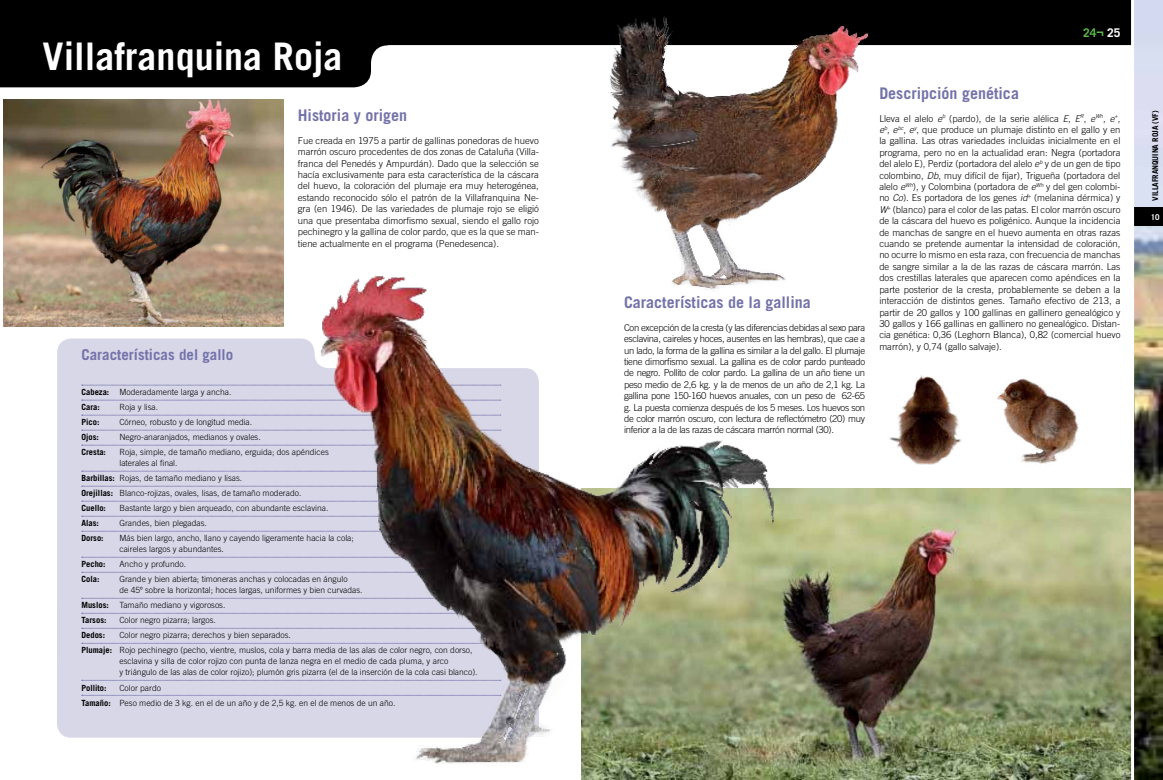
<style>
.page{position:relative;width:1163px;height:780px;background:#fff}
.page>*{position:absolute;margin:0;border:0;box-sizing:border-box;transform-origin:0 0}
.t1{font:700 38px "Trade Gothic LT Std";color:#fff}
.t2{font:700 16px "Trade Gothic LT Std";color:#7473a9}
.t3{font:700 15px "Trade Gothic LT Std";color:#7473a9}
.t4{font:700 12px "Trade Gothic LT Std";color:#5ab749}
.t5{font:300 9.5px/11.4px "Trade Gothic LT Std";color:#000;text-align:justify}
.t6{font:300 8.5px/15px "Trade Gothic LT Std";color:#000}
.t7{font:700 8.5px "Trade Gothic LT Std";color:#000}
.t8{font:700 8px "Trade Gothic LT Std";color:#000}
.t9{font:700 8px "Trade Gothic LT Std";color:#fff}
.s1{font-weight:700}
.s2{color:#fff}
.s3{font-style:italic}
</style>
<div class="page">
<img style="left:581px;top:489px;width:566px;height:291px">
<svg style="left:0;top:0;width:1130px;height:87px;fill:#000"></svg>
<img style="left:1133px;top:0;width:29px;height:779px">
<div style="left:1133px;top:207px;width:29px;height:19px;background:#000"></div>
<hr style="left:1130px;top:0;width:3px;height:780px;background:#fff">
<div style="left:57px;top:338px;width:227px;height:399px;background:#d8d7e8"></div>
<svg style="left:82px;top:385px;width:202px;height:1px"></svg>
<svg style="left:82px;top:400px;width:202px;height:1px"></svg>
<svg style="left:82px;top:415px;width:202px;height:1px"></svg>
<svg style="left:82px;top:430px;width:202px;height:1px"></svg>
<svg style="left:82px;top:445px;width:202px;height:1px"></svg>
<svg style="left:82px;top:471px;width:202px;height:1px"></svg>
<svg style="left:82px;top:486px;width:202px;height:1px"></svg>
<svg style="left:82px;top:501px;width:202px;height:1px"></svg>
<svg style="left:82px;top:516px;width:202px;height:1px"></svg>
<svg style="left:82px;top:531px;width:202px;height:1px"></svg>
<svg style="left:82px;top:557px;width:202px;height:1px"></svg>
<svg style="left:82px;top:572px;width:202px;height:1px"></svg>
<svg style="left:82px;top:598px;width:202px;height:1px"></svg>
<svg style="left:82px;top:613px;width:202px;height:1px"></svg>
<svg style="left:82px;top:628px;width:202px;height:1px"></svg>
<svg style="left:82px;top:643px;width:202px;height:1px"></svg>
<svg style="left:82px;top:680px;width:202px;height:1px"></svg>
<svg style="left:82px;top:695px;width:202px;height:1px"></svg>
<img style="left:4px;top:99px;width:279px;height:228px">
<img style="left:284px;top:276px;width:504px;height:494px">
<img style="left:889px;top:375px;width:72px;height:89px">
<img style="left:997px;top:378px;width:82px;height:86px">
<img style="left:593px;top:0;width:285px;height:310px">
<h1 class="t1" style="left:43px;top:33px;width:301px">Villafranquina Roja</h1>
<h3 class="t3" style="left:81px;top:345px;width:153px">Características del gallo</h3>
<p class="t6" style="left:81px;top:384px;width:151px"><span class="s1">Cabeza:</span> Moderadamente larga y ancha.<br><span class="s1">Cara:</span></p>
<p class="t6" style="left:119px;top:399px;width:40px">Roja y lisa.</p>
<h2 class="t2" style="left:298px;top:105px;width:111px">Historia y origen</h2>
<p class="t5" style="left:298px;top:135px;width:242px">Fue creada en 1975 a partir de gallinas ponedoras de huevo marrón oscuro procedentes de dos zonas de Cataluña (Villa&shy;franca del Penedés y Ampurdán). Dado que la selección se hacía exclusivamente para esta característica de la cáscara del huevo, la coloración del plumaje era muy heterogénea, estando reconocido sólo el patrón de la Villafranquina Ne&shy;gra (en 1946). De las variedades de plumaje rojo se eligió una que presentaba dimorfismo sexual, siendo el gallo rojo pechinegro y la gallina de color pardo, que es la que se man&shy;tiene actualmente en el programa (Penedesenca).</p>
<p class="t7" style="left:81px;top:417px;width:19px">Pico:</p>
<p class="t6" style="left:119px;top:414px;width:134px">Córneo, robusto y de longitud media.</p>
<p class="t7" style="left:81px;top:432px;width:19px">Ojos:</p>
<p class="t6" style="left:119px;top:429px;width:143px">Negro-anaranjados, medianos y ovales.</p>
<p class="t7" style="left:81px;top:447px;width:26px">Cresta:</p>
<p class="t6" style="left:119px;top:446px;width:211px;line-height:11px">Roja, simple, de tamaño mediano, erguida; dos apéndices laterales al final.</p>
<p class="t6" style="left:81px;top:470px;width:221px"><span class="s1">Barbillas:</span> Rojas, de tamaño mediano y lisas.<br><span class="s1">Orejillas:</span> Blanco-rojizas, ovales, lisas, de tamaño moderado.<br><span class="s1">Cuello:</span></p>
<p class="t6" style="left:119px;top:500px;width:210px">Bastante largo y bien arqueado, con abundante esclavina.</p>
<p class="t7" style="left:81px;top:518px;width:19px">Alas:</p>
<p class="t6" style="left:119px;top:515px;width:89px">Grandes, bien plegadas.</p>
<p class="t7" style="left:81px;top:533px;width:24px">Dorso:</p>
<p class="t6" style="left:119px;top:532px;width:236px;line-height:11px">Más bien largo, ancho, llano y cayendo ligeramente hacia la cola; caireles largos y abundantes.</p>
<p class="t7" style="left:81px;top:559px;width:26px">Pecho:</p>
<p class="t6" style="left:119px;top:556px;width:68px">Ancho y profundo.</p>
<p class="t7" style="left:81px;top:574px;width:19px">Cola:</p>
<p class="t6" style="left:119px;top:573px;width:244px;line-height:11px">Grande y bien abierta; timoneras anchas y colocadas en ángulo<br>de 45º sobre la horizontal; hoces largas, uniformes y bien curvadas.</p>
<p class="t6" style="left:81px;top:597px;width:145px"><span class="s1">Muslos:</span> Tamaño mediano y vigorosos.<br><span class="s1">Tarsos:</span></p>
<p class="t6" style="left:119px;top:612px;width:98px">Color negro pizarra; largos.</p>
<p class="t6" style="left:81px;top:627px;width:392px;text-indent:38px">Color negro pizarra; derechos y bien separados.<br><span class="s1">Plumaje:</span> Rojo pechinegro (pecho, vientre, muslos, cola y barra media de las alas de color negro, con dorso,</p>
<p class="t6" style="left:119px;top:655px;width:359px;line-height:11px">esclavina y silla de color rojizo con punta de lanza negra en el medio de cada pluma, y arco<br>y triángulo de las alas de color rojizo); plumón gris pizarra (el de la inserción de la cola casi blanco).</p>
<p class="t7" style="left:81px;top:682px;width:27px">Pollito:</p>
<p class="t7" style="left:81px;top:630px;width:25px">Dedos:</p>
<p class="t6" style="left:81px;top:679px;width:315px;text-indent:38px">Color pardo<br><span class="s1">Tamaño:</span> Peso medio de 3 kg. en el de un año y de 2,5 kg. en el de menos de un año.</p>
<p class="t4" style="left:1082px;top:26px;width:39px">24¬ <span class="s2">25</span></p>
<h2 class="t2" style="left:624px;top:292px;width:188px">Características de la gallina</h2>
<p class="t5" style="left:624px;top:321px;width:242px">Con excepción de la cresta (y las diferencias debidas al sexo para esclavina, caireles y hoces, ausentes en las hembras), que cae a un lado, la forma de la gallina es similar a la del gallo. El plumaje tiene dimorfismo sexual. La gallina es de color pardo punteado de negro. Pollito de color pardo. La gallina de un año tiene un peso medio de 2,6 kg. y la de menos de un año de 2,1 kg. La gallina pone 150-160 huevos anuales, con un peso de 62-65 g. La puesta comienza después de los 5 meses. Los huevos son de color marrón oscuro, con lectura de reflectómetro (20) muy inferior a la de las razas de cáscara marrón normal (30).</p>
<h2 class="t2" style="left:879px;top:83px;width:141px">Descripción genética</h2>
<p class="t5" style="left:879px;top:112px;width:242px">Lleva el alelo <span class="s3">e</span><sup>b</sup> (pardo), de la serie alélica <span class="s3">E</span>, <span class="s3">E</span><sup>R</sup>, <span class="s3">e</span><sup>Wh</sup>, <span class="s3">e</span><sup>+</sup>, <span class="s3">e</span><sup>b</sup>, <span class="s3">e</span><sup>bc</sup>, <span class="s3">e</span><sup>y</sup>, que produce un plumaje distinto en el gallo y en la gallina. Las otras variedades incluidas inicialmente en el programa, pero no en la actualidad eran: Negra (portadora del alelo E), Perdiz (portadora del alelo <span class="s3">e</span><sup>b</sup> y de un gen de tipo colombino, <span class="s3">Db</span>, muy difícil de fijar), Trigueña (portadora del alelo <span class="s3">e</span><sup>Wh</sup>), y Colombina (portadora de <span class="s3">e</span><sup>Wh</sup> y del gen colombi&shy;no <span class="s3">Co</span>). Es portadora de los genes <span class="s3">id</span><sup>+</sup> (melanina dérmica) y <span class="s3">W</span><sup>+</sup> (blanco) para el color de las patas. El color marrón oscuro de la cáscara del huevo es poligénico. Aunque la incidencia de manchas de sangre en el huevo aumenta en otras razas cuando se pretende aumentar la intensidad de coloración, no ocurre lo mismo en esta raza, con frecuencia de manchas de sangre similar a la de las razas de cáscara marrón. Las dos crestillas laterales que aparecen como apéndices en la parte posterior de la cresta, probablemente se deben a la interacción de distintos genes. Tamaño efectivo de 213, a partir de 20 gallos y 100 gallinas en gallinero genealógico y 30 gallos y 166 gallinas en gallinero no genealógico. Distan&shy;cia genética: 0,36 (Leghorn Blanca), 0,82 (comercial huevo marrón), y 0,74 (gallo salvaje).</p>
<p class="t8" style="left:1150px;top:201px;width:92px;rotate:-90deg">VILLAFRANQUINA ROJA (VF)</p>
<p class="t9" style="left:1150px;top:212px;width:10px">10</p>
</div>
